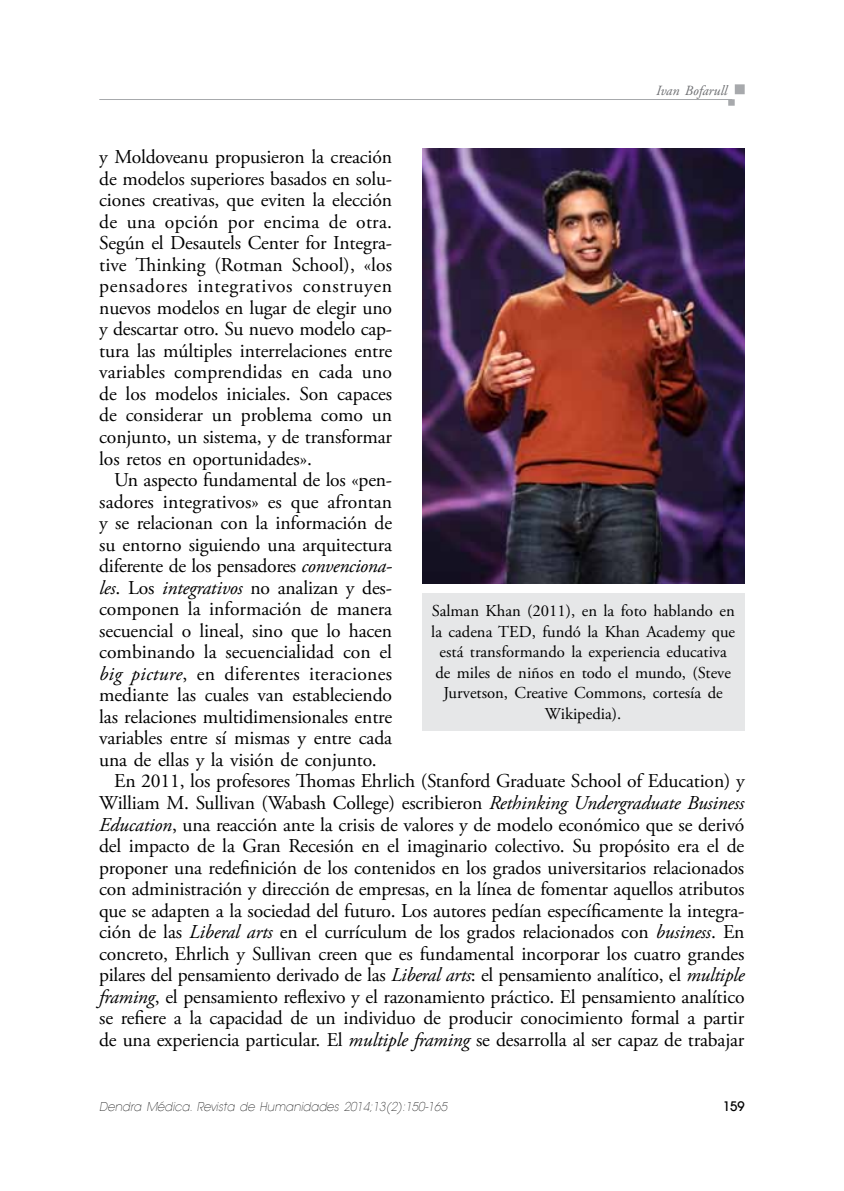
<style>
.page{position:relative;width:844px;height:1191px;background:#fff}
.page>*{position:absolute;margin:0;border:0;box-sizing:border-box;transform-origin:0 0}
.t1{font:19.6px/21.5px "Adobe Garamond Pro";letter-spacing:-.01em;color:#000;text-align:justify}
.t2{font:19.6px "Adobe Garamond Pro";letter-spacing:.015em;color:#000}
.t3{font:16.62px/20.5px "Adobe Garamond Pro";color:#000;text-align:center}
.t4{font:italic 14px "Adobe Garamond Pro";color:#6d6e71}
.t5{font:500 13.12px "Avant Garde LT";color:#000}
.t6{font:italic 200 12.25px "Avant Garde LT";color:#000;scale:.95 1}
.s1{font-style:italic}
</style>
<div class="page">
<div style="left:734px;top:84px;width:10px;height:10px;background:#a7a9ac;border:2px solid #a7a9ac"></div>
<svg style="left:728px;top:99px;width:6px;height:7px"></svg>
<hr style="left:99px;top:99px;width:633px;height:1px;background:#a7a9ac">
<img style="left:422px;top:149px;width:322px;height:435px">
<div style="left:422px;top:593px;width:322px;height:137px;background:#e6e7e8"></div>
<p class="t4" style="left:655px;top:82px;width:73px">Ivan Bofarull</p>
<p class="t1" style="left:99px;top:147px;width:294px">y Moldoveanu propusieron la creación de modelos superiores basados en solu&shy;ciones creativas, que eviten la elección de una opción por encima de otra.<br>Según el Desautels Center for Integra&shy;tive Thinking (Rotman School), «los pensadores integrativos construyen nuevos modelos en lugar de elegir uno y descartar otro. Su nuevo modelo cap&shy;tura las múltiples interrelaciones entre variables comprendidas en cada uno de los modelos iniciales. Son capaces de considerar un problema como un conjunto, un sistema, y de transformar los retos en oportunidades».</p>
<p class="t1" style="left:114px;top:470px;width:279px">Un aspecto fundamental de los «pen-</p>
<p class="t1" style="left:99px;top:491px;width:294px">sadores integrativos» es que afrontan</p>
<p class="t1" style="left:99px;top:513px;width:294px">y se relacionan con la información de</p>
<p class="t1" style="left:99px;top:534px;width:294px">su entorno siguiendo una arquitectura</p>
<p class="t1" style="left:99px;top:556px;width:294px">diferente de los pensadores <span class="s1">convenciona-</span></p>
<p class="t1" style="left:99px;top:577px;width:294px"><span class="s1">les</span>. Los <span class="s1">integrativos</span> no analizan y des-</p>
<p class="t1" style="left:99px;top:599px;width:294px">componen la información de manera</p>
<p class="t1" style="left:99px;top:620px;width:294px">secuencial o lineal, sino que lo hacen</p>
<p class="t1" style="left:99px;top:642px;width:294px">combinando la secuencialidad con el</p>
<p class="t2" style="left:99px;top:662px;width:294px"><span class="s1">big picture</span>, en diferentes iteraciones</p>
<p class="t1" style="left:99px;top:685px;width:294px">mediante las cuales van estableciendo</p>
<p class="t1" style="left:99px;top:706px;width:294px">las relaciones multidimensionales entre</p>
<p class="t1" style="left:99px;top:728px;width:294px">variables entre sí mismas y entre cada</p>
<p class="t1" style="left:99px;top:749px;width:279px">una de ellas y la visión de conjunto.</p>
<p class="t1" style="left:114px;top:771px;width:631px">En 2011, los profesores Thomas Ehrlich (Stanford Graduate School of Education) y</p>
<p class="t1" style="left:99px;top:792px;width:646px">William M. Sullivan (Wabash College) escribieron <span class="s1">Rethinking Undergraduate Business</span></p>
<p class="t1" style="left:99px;top:814px;width:646px"><span class="s1">Education</span>, una reacción ante la crisis de valores y de modelo económico que se derivó</p>
<p class="t1" style="left:99px;top:835px;width:646px">del impacto de la Gran Recesión en el imaginario colectivo. Su propósito era el de</p>
<p class="t1" style="left:99px;top:857px;width:646px">proponer una redefinición de los contenidos en los grados universitarios relacionados</p>
<p class="t1" style="left:99px;top:878px;width:646px">con administración y dirección de empresas, en la línea de fomentar aquellos atributos</p>
<p class="t1" style="left:99px;top:900px;width:646px">que se adapten a la sociedad del futuro. Los autores pedían específicamente la integra-</p>
<p class="t1" style="left:99px;top:922px;width:646px">ción de las <span class="s1">Liberal arts</span> en el currículum de los grados relacionados con <span class="s1">business</span>. En</p>
<p class="t1" style="left:99px;top:943px;width:646px">concreto, Ehrlich y Sullivan creen que es fundamental incorporar los cuatro grandes</p>
<p class="t1" style="left:99px;top:965px;width:646px">pilares del pensamiento derivado de las <span class="s1">Liberal arts</span>: el pensamiento analítico, el <span class="s1">multiple</span></p>
<p class="t1" style="left:99px;top:986px;width:646px"><span class="s1">framing</span>, el pensamiento reflexivo y el razonamiento práctico. El pensamiento analítico</p>
<p class="t1" style="left:99px;top:1008px;width:646px">se refiere a la capacidad de un individuo de producir conocimiento formal a partir</p>
<p class="t1" style="left:99px;top:1029px;width:646px">de una experiencia particular. El <span class="s1">multiple framing</span> se desarrolla al ser capaz de trabajar</p>
<p class="t3" style="left:431px;top:601px;width:305px">Salman Khan (2011), en la foto hablando en la cadena TED, fundó la Khan Academy que está transformando la experiencia educativa de miles de niños en todo el mundo, (Steve Jurvetson, Creative Commons, cortesía de Wikipedia).</p>
<p class="t6" style="left:99px;top:1099px;width:367px">Dendra Médica. Revista de Humanidades 2014;13(2):150-165</p>
<p class="t5" style="left:722px;top:1098px;width:23px">159</p>
</div>
